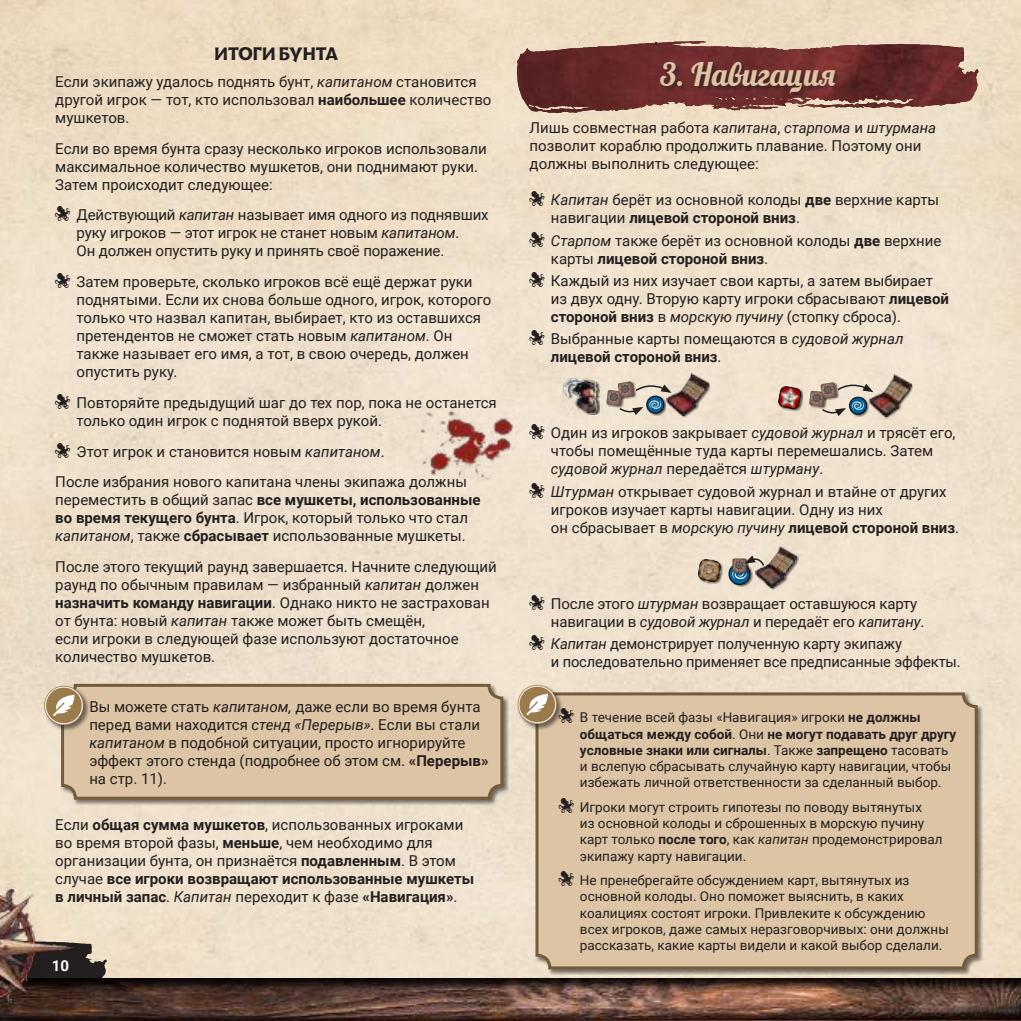
<style>
.page{position:relative;width:1021px;height:1021px;background:#fff}
.page>*{position:absolute;margin:0;border:0;box-sizing:border-box;transform-origin:0 0}
.t1{font:31.5px "Lobster";color:#dcc4a4}
.t2{font:700 21px "Wak";color:#241f1f}
.t3{font:15px/18px "Roboto";color:#241f1f}
.t4{font:700 15px "Roboto";color:#fff}
.t5{font:13.5px/16.2px "Roboto";color:#241f1f}
.s1{font-style:italic}
.s2{font-weight:700}
</style>
<div class="page">
<img style="left:0;top:0;width:1020px;height:977px">
<svg style="left:77px;top:939px;width:30px;height:38px"></svg>
<svg style="left:77px;top:977px;width:943px;height:43px;background:#593f35"></svg>
<hr style="left:1020px;top:977px;width:1px;height:43px;background:#241f1f">
<img style="left:0;top:858px;width:77px;height:162px">
<div style="left:60px;top:683px;width:449px;height:122px;background:#241f1f;opacity:.6"></div>
<div style="left:63px;top:685px;width:439px;height:113px;background:#dcc4a4;border-radius:13px"></div>
<div style="left:61px;top:684px;width:442px;height:115px;border:3px solid #745b3a;border-radius:13px"></div>
<div style="left:43px;top:684px;width:47px;height:47px;background:#241f1f;opacity:.6"></div>
<svg style="left:43px;top:684px;width:42px;height:43px;background:#b9a486"></svg>
<svg style="left:516px;top:41px;width:462px;height:72px;background:#84534d"></svg>
<div style="left:659px;top:61px;width:181px;height:38px;background:#241f1f;opacity:.6"></div>
<div style="left:534px;top:691px;width:449px;height:284px;background:#241f1f;opacity:.6"></div>
<div style="left:537px;top:694px;width:439px;height:273px;background:#dcc4a4;border-radius:13px"></div>
<div style="left:535px;top:692px;width:442px;height:277px;border:3px solid #745b3a;border-radius:13px"></div>
<div style="left:516px;top:683px;width:47px;height:47px;background:#241f1f;opacity:.6"></div>
<img style="left:414px;top:396px;width:111px;height:92px">
<img style="left:695px;top:557px;width:28px;height:27px">
<div style="left:755px;top:546px;width:44px;height:44px;background:#241f1f;opacity:.75"></div>
<img style="left:755px;top:546px;width:41px;height:42px">
<div style="left:729px;top:563px;width:23px;height:24px;background:#241f1f;opacity:.75"></div>
<svg style="left:729px;top:563px;width:20px;height:21px"></svg>
<div style="left:728px;top:563px;width:22px;height:21px;border:1px solid #000;border-radius:50%"></div>
<svg style="left:732px;top:555px;width:33px;height:24px"></svg>
<img style="left:563px;top:377px;width:41px;height:38px">
<div style="left:606px;top:390px;width:18px;height:17px;background:#241f1f;opacity:.75"></div>
<div style="left:666px;top:373px;width:44px;height:44px;background:#241f1f;opacity:.75"></div>
<img style="left:666px;top:373px;width:42px;height:42px">
<svg style="left:607px;top:381px;width:64px;height:34px;background:#aca69d"></svg>
<div style="left:778px;top:386px;width:25px;height:25px;background:#241f1f;opacity:.75"></div>
<svg style="left:778px;top:408px;width:23px;height:1px"></svg>
<img style="left:778px;top:386px;width:23px;height:22px">
<div style="left:869px;top:374px;width:44px;height:44px;background:#241f1f;opacity:.75"></div>
<img style="left:869px;top:374px;width:42px;height:42px">
<div style="left:809px;top:390px;width:18px;height:18px;background:#241f1f;opacity:.75"></div>
<svg style="left:810px;top:380px;width:63px;height:36px;background:#b0aaa1"></svg>
<svg style="left:55px;top:206px;width:15px;height:15px"></svg>
<svg style="left:55px;top:273px;width:15px;height:15px"></svg>
<svg style="left:55px;top:393px;width:15px;height:16px"></svg>
<svg style="left:55px;top:442px;width:15px;height:16px"></svg>
<svg style="left:529px;top:191px;width:15px;height:15px"></svg>
<svg style="left:529px;top:231px;width:15px;height:16px"></svg>
<svg style="left:529px;top:271px;width:15px;height:16px"></svg>
<svg style="left:529px;top:330px;width:15px;height:15px"></svg>
<svg style="left:529px;top:424px;width:15px;height:15px"></svg>
<svg style="left:529px;top:482px;width:15px;height:16px"></svg>
<svg style="left:529px;top:594px;width:15px;height:16px"></svg>
<svg style="left:529px;top:635px;width:15px;height:15px"></svg>
<svg style="left:516px;top:683px;width:57px;height:43px"></svg>
<h2 class="t2" style="left:215px;top:42px;width:125px">ИТОГИ БУНТА</h2>
<p class="t3" style="left:55px;top:72px;width:438px">Если экипажу удалось поднять бунт, <span class="s1">капитаном</span> становится другой игрок — тот, кто использовал <span class="s2">наибольшее</span> количество мушкетов.</p>
<p class="t3" style="left:55px;top:139px;width:433px">Если во время бунта сразу несколько игроков использовали максимальное количество мушкетов, они поднимают руки.<br>Затем происходит следующее:</p>
<p class="t3" style="left:77px;top:205px;width:413px">Действующий <span class="s1">капитан</span> называет имя одного из поднявших руку игроков — этот игрок не станет новым <span class="s1">капитаном</span>.<br>Он должен опустить руку и принять своё поражение.</p>
<p class="t3" style="left:77px;top:272px;width:416px">Затем проверьте, сколько игроков всё ещё держат руки поднятыми. Если их снова больше одного, игрок, которого только что назвал капитан, выбирает, кто из оставшихся претендентов не сможет стать новым <span class="s1">капитаном</span>. Он также называет его имя, а тот, в свою очередь, должен опустить руку.</p>
<p class="t3" style="left:77px;top:393px;width:422px">Повторяйте предыдущий шаг до тех пор, пока не останется только один игрок с поднятой вверх рукой.</p>
<p class="t3" style="left:55px;top:435px;width:413px;line-height:30.8px;text-indent:21px">Этот игрок и становится новым <span class="s1">капитаном</span>.<br>После избрания нового капитана члены экипажа должны</p>
<p class="t3" style="left:55px;top:490px;width:427px">переместить в общий запас <span class="s2">все мушкеты, использованные во время текущего бунта</span>. Игрок, который только что стал <span class="s1">капитаном</span>, также <span class="s2">сбрасывает</span> использованные мушкеты.</p>
<p class="t3" style="left:55px;top:557px;width:443px">После этого текущий раунд завершается. Начните следующий раунд по обычным правилам — избранный <span class="s1">капитан</span> должен <span class="s2">назначить команду навигации</span>. Однако никто не застрахован от бунта: новый <span class="s1">капитан</span> также может быть смещён,<br>если игроки в следующей фазе используют достаточное количество мушкетов.</p>
<p class="t3" style="left:89px;top:697px;width:401px">Вы можете стать <span class="s1">капитаном,</span> даже если во время бунта перед вами находится <span class="s1">стенд «Перерыв»</span>. Если вы стали <span class="s1">капитаном</span> в подобной ситуации, просто игнорируйте эффект этого стенда (подробнее об этом см. <span class="s2">«Перерыв» </span>на стр. 11).</p>
<p class="t3" style="left:55px;top:815px;width:420px">Если <span class="s2">общая сумма мушкетов</span>, использованных игроками во время второй фазы, <span class="s2">меньше</span>, чем необходимо для организации бунта, он признаётся <span class="s2">подавленным</span>. В этом случае <span class="s2">все игроки возвращают использованные мушкеты в личный запас</span>. <span class="s1">Капитан</span> переходит к фазе <span class="s2">«Навигация»</span>.</p>
<p class="t4" style="left:52px;top:954px;width:19px">10</p>
<h1 class="t1" style="left:660px;top:54px;width:177px">3. Навигация</h1>
<p class="t3" style="left:529px;top:118px;width:408px">Лишь совместная работа <span class="s1">капитана</span>, <span class="s1">старпома</span> и <span class="s1">штурмана </span>позволит кораблю продолжить плавание. Поэтому они должны выполнить следующее:</p>
<p class="t3" style="left:551px;top:190px;width:390px"><span class="s1">Капитан</span> берёт из основной колоды <span class="s2">две</span> верхние карты навигации <span class="s2">лицевой стороной вниз</span>.</p>
<p class="t3" style="left:551px;top:231px;width:392px"><span class="s1">Старпом</span> также берёт из основной колоды <span class="s2">две</span> верхние карты <span class="s2">лицевой стороной вниз</span>.</p>
<p class="t3" style="left:551px;top:271px;width:399px">Каждый из них изучает свои карты, а затем выбирает из двух одну. Вторую карту игроки сбрасывают <span class="s2">лицевой стороной вниз</span> в <span class="s1">морскую пучину</span> (стопку сброса).</p>
<p class="t3" style="left:551px;top:329px;width:354px">Выбранные карты помещаются в <span class="s1">судовой журнал </span><span class="s2">лицевой стороной вниз</span>.</p>
<p class="t3" style="left:551px;top:423px;width:406px">Один из игроков закрывает <span class="s1">судовой журнал</span> и трясёт его, чтобы помещённые туда карты перемешались. Затем <span class="s1">судовой журнал</span> передаётся <span class="s1">штурману</span>.</p>
<p class="t3" style="left:551px;top:482px;width:410px"><span class="s1">Штурман</span> открывает судовой журнал и втайне от других игроков изучает карты навигации. Одну из них<br>он сбрасывает в <span class="s1">морскую пучину</span> <span class="s2">лицевой стороной вниз</span>.</p>
<p class="t3" style="left:551px;top:594px;width:375px">После этого <span class="s1">штурман</span> возвращает оставшуюся карту навигации в <span class="s1">судовой журнал</span> и передаёт его <span class="s1">капитану</span>.</p>
<p class="t3" style="left:551px;top:634px;width:411px"><span class="s1">Капитан</span> демонстрирует полученную карту экипажу<br>и последовательно применяет все предписанные эффекты.</p>
<p class="t5" style="left:580px;top:709px;width:378px">В течение всей фазы «Навигация» игроки <span class="s2">не должны общаться между собой</span>. Они <span class="s2">не могут подавать друг другу условные знаки или сигналы</span>. Также <span class="s2">запрещено</span> тасовать и вслепую сбрасывать случайную карту навигации, чтобы избежать личной ответственности за сделанный выбор.</p>
<p class="t5" style="left:580px;top:798px;width:364px">Игроки могут строить гипотезы по поводу вытянутых<br>из основной колоды и сброшенных в морскую пучину карт только <span class="s2">после того</span>, как <span class="s1">капитан</span> продемонстрировал экипажу карту навигации.</p>
<p class="t5" style="left:580px;top:871px;width:370px">Не пренебрегайте обсуждением карт, вытянутых из основной колоды. Оно поможет выяснить, в каких коалициях состоят игроки. Привлеките к обсуждению всех игроков, даже самых неразговорчивых: они должны рассказать, какие карты видели и какой выбор сделали.</p>
</div>
